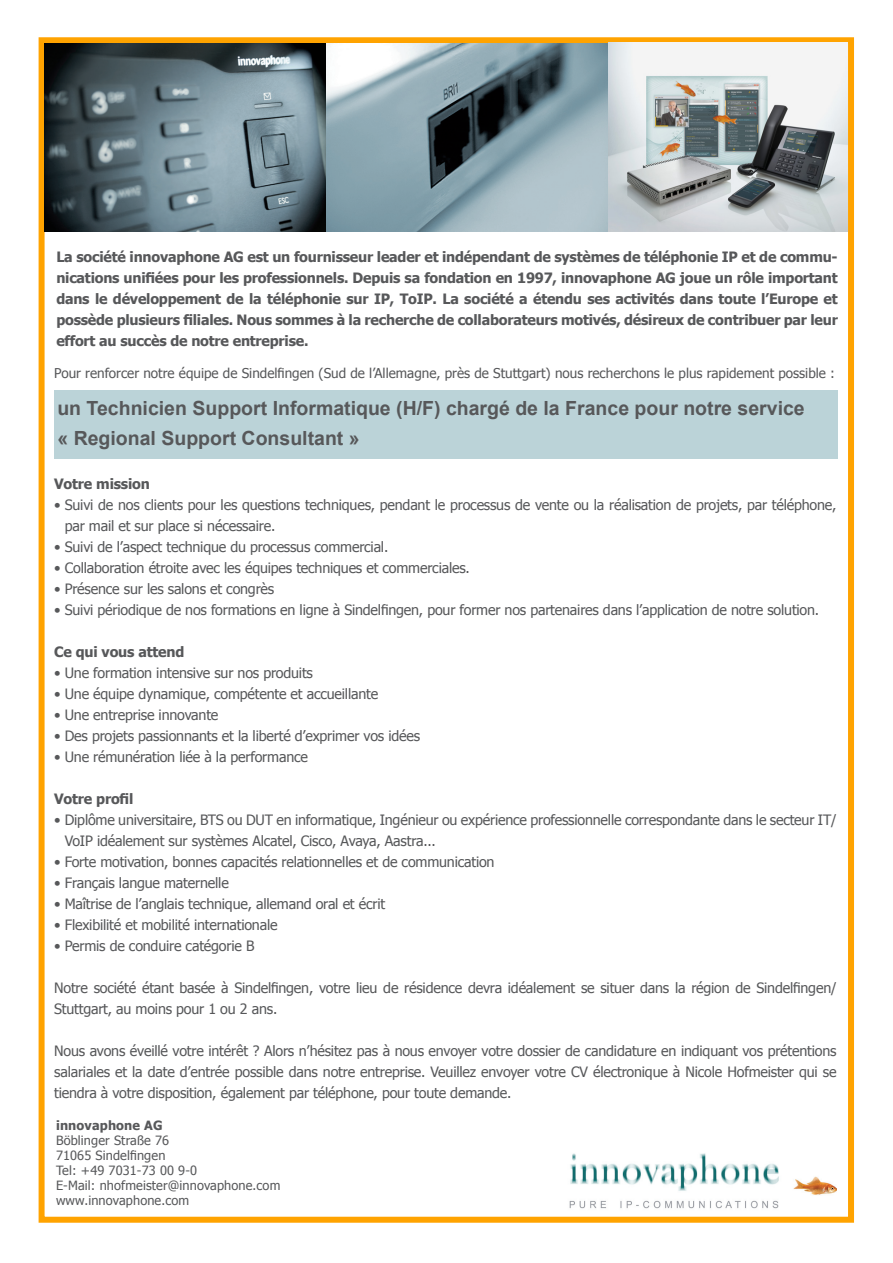
<style>
.page{position:relative;width:893px;height:1263px;background:#fff}
.page>*{position:absolute;margin:0;border:0;box-sizing:border-box;transform-origin:0 0}
.t1{font:700 19.5px "Arial";color:#57585a}
.t2{font:14.25px/21px "Tahoma";letter-spacing:-.015em;color:#57585a}
.t3{font:700 14.25px/21px "Tahoma";letter-spacing:-.015em;color:#57585a;text-align:justify}
.t4{font:13.5px "Tahoma";color:#57585a}
.t5{font:12.75px "Tahoma";letter-spacing:.01em;color:#57585a}
.t6{font:700 12.75px "Tahoma";letter-spacing:.01em;color:#57585a}
</style>
<div class="page">
<img style="left:569px;top:1153px;width:268px;height:56px">
<div style="left:39px;top:37px;width:815px;height:1186px;border:6px solid #ffa300"></div>
<div style="left:54px;top:390px;width:784px;height:68px;background:#bbd3d8"></div>
<img style="left:45px;top:43px;width:802px;height:189px">
<p class="t3" style="left:56px;top:246px;width:783px">La société innovaphone AG est un fournisseur leader et indépendant de systèmes de téléphonie IP et de commu&shy;nications unifiées pour les professionnels. Depuis sa fondation en 1997, innovaphone AG joue un rôle important dans le développement de la téléphonie sur IP, ToIP. La société a étendu ses activités dans toute l’Europe et possède plusieurs filiales. Nous sommes à la recherche de collaborateurs motivés, désireux de contribuer par leur effort au succès de notre entreprise.</p>
<p class="t4" style="left:54px;top:364px;width:782px">Pour renforcer notre équipe de Sindelfingen (Sud de l’Allemagne, près de Stuttgart) nous recherchons le plus rapidement possible :</p>
<p class="t1" style="left:57px;top:395px;width:749px">un Technicien Support Informatique (H/F) chargé de la France pour notre service</p>
<p class="t1" style="left:57px;top:425px;width:304px">« Regional Support Consultant »</p>
<p class="t3" style="left:54px;top:472px;width:97px">Votre mission</p>
<p class="t2" style="left:65px;top:493px;width:773px;text-indent:-11px">• Suivi de nos clients pour les questions techniques, pendant le processus de vente ou la réalisation de projets, par téléphone, par mail et sur place si nécessaire.</p>
<p class="t2" style="left:54px;top:535px;width:336px">• Suivi de l’aspect technique du processus commercial.</p>
<p class="t2" style="left:54px;top:556px;width:417px">• Collaboration étroite avec les équipes techniques et commerciales.</p>
<p class="t2" style="left:54px;top:577px;width:222px">• Présence sur les salons et congrès</p>
<p class="t2" style="left:54px;top:598px;width:767px">• Suivi périodique de nos formations en ligne à Sindelfingen, pour former nos partenaires dans l’application de notre solution.</p>
<p class="t3" style="left:54px;top:640px;width:132px">Ce qui vous attend</p>
<p class="t2" style="left:54px;top:661px;width:260px">• Une formation intensive sur nos produits</p>
<p class="t2" style="left:54px;top:682px;width:326px">• Une équipe dynamique, compétente et accueillante</p>
<p class="t2" style="left:54px;top:703px;width:166px">• Une entreprise innovante</p>
<p class="t2" style="left:54px;top:724px;width:367px">• Des projets passionnants et la liberté d’exprimer vos idées</p>
<p class="t2" style="left:54px;top:745px;width:255px">• Une rémunération liée à la performance</p>
<p class="t3" style="left:54px;top:787px;width:81px">Votre profil</p>
<p class="t2" style="left:65px;top:808px;width:773px;text-indent:-11px">• Diplôme universitaire, BTS ou DUT en informatique, Ingénieur ou expérience professionnelle correspondante dans le secteur IT/<br>VoIP idéalement sur systèmes Alcatel, Cisco, Avaya, Aastra...</p>
<p class="t2" style="left:54px;top:850px;width:442px">• Forte motivation, bonnes capacités relationnelles et de communication</p>
<p class="t2" style="left:54px;top:871px;width:176px">• Français langue maternelle</p>
<p class="t2" style="left:54px;top:892px;width:333px">• Maîtrise de l’anglais technique, allemand oral et écrit</p>
<p class="t2" style="left:54px;top:913px;width:225px">• Flexibilité et mobilité internationale</p>
<p class="t2" style="left:54px;top:934px;width:202px">• Permis de conduire catégorie B</p>
<p class="t2" style="left:54px;top:976px;width:784px">Notre société étant basée à Sindelfingen, votre lieu de résidence devra idéalement se situer dans la région de Sindelfingen/<br>Stuttgart, au moins pour 1 ou 2 ans.</p>
<p class="t2" style="left:54px;top:1039px;width:784px;text-align:justify">Nous avons éveillé votre intérêt ? Alors n’hésitez pas à nous envoyer votre dossier de candidature en indiquant vos prétentions salariales et la date d’entrée possible dans notre entreprise. Veuillez envoyer votre CV électronique à Nicole Hofmeister qui se tiendra à votre disposition, également par téléphone, pour toute demande.</p>
<p class="t6" style="left:56px;top:1117px;width:108px">innovaphone AG</p>
<p class="t5" style="left:56px;top:1132px;width:115px">Böblinger Straße 76</p>
<p class="t5" style="left:56px;top:1147px;width:111px">71065 Sindelfingen</p>
<p class="t5" style="left:56px;top:1162px;width:143px">Tel: +49 7031-73 00 9-0</p>
<p class="t5" style="left:56px;top:1177px;width:226px">E-Mail: nhofmeister@innovaphone.com</p>
<p class="t5" style="left:56px;top:1192px;width:135px">www.innovaphone.com</p>
</div>
